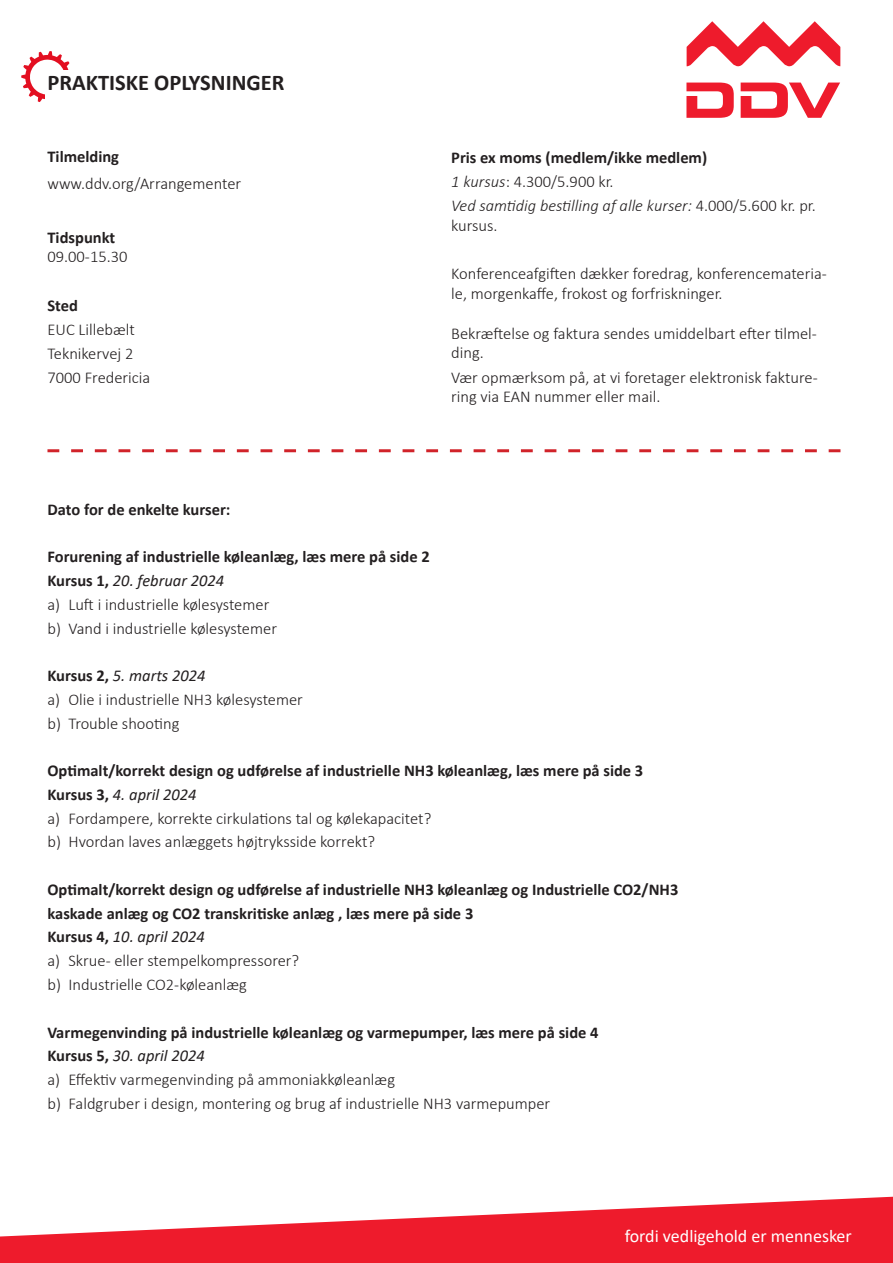
<style>
.page{position:relative;width:893px;height:1263px;background:#fff}
.page>*{position:absolute;margin:0;border:0;box-sizing:border-box;transform-origin:0 0}
.t1{font:700 22.5px "Calibri";color:#231f20}
.t2{font:18px "Calibri";color:#fff}
.t3{font:300 16.5px/19.8px "Calibri";color:#231f20}
.t4{font:700 16.5px "Calibri";color:#231f20}
.t5{font:italic 16.5px "Calibri";color:#231f20}
.t6{font:italic 300 16.5px/19.8px "Calibri";color:#231f20}
.s1{font-weight:700}
.s2{font-style:italic}
.s3{font-style:normal}
.s4{font-weight:700;font-style:normal}
</style>
<div class="page">
<svg style="left:0;top:1197px;width:893px;height:66px;fill:#ee1b2c"></svg>
<svg style="left:21px;top:51px;width:49px;height:51px"></svg>
<div style="left:45px;top:70px;width:38px;height:34px;background:#fff"></div>
<svg style="left:686px;top:83px;width:48px;height:35px"></svg>
<svg style="left:741px;top:83px;width:99px;height:35px"></svg>
<svg style="left:687px;top:21px;width:153px;height:46px"></svg>
<svg style="left:47px;top:449px;width:793px;height:3px"></svg>
<p class="t1" style="left:47px;top:67px;width:239px">PRAKTISKE OPLYSNINGER</p>
<p class="t3" style="left:47px;top:143px;width:195px;line-height:27px"><span class="s1">Tilmelding </span>www.ddv.org/Arrangementer</p>
<p class="t3" style="left:47px;top:227px;width:82px"><span class="s1">Tidspunkt<br></span>09.00-15.30</p>
<p class="t4" style="left:47px;top:293px;width:32px">Sted</p>
<p class="t3" style="left:47px;top:319px;width:89px">EUC Lillebælt</p>
<p class="t3" style="left:47px;top:343px;width:87px">Teknikervej 2</p>
<p class="t3" style="left:47px;top:367px;width:104px">7000 Fredericia</p>
<p class="t4" style="left:451px;top:146px;width:257px">Pris ex moms (medlem/ikke medlem)</p>
<p class="t3" style="left:451px;top:172px;width:164px"><span class="s2">1 kursus</span>: 4.300/5.900 kr.</p>
<p class="t6" style="left:451px;top:196px;width:366px">Ved samtidig bestilling af alle kurser: <span class="s3">4.000/5.600 kr. pr. kursus.</span></p>
<p class="t3" style="left:451px;top:264px;width:377px">Konferenceafgiften dækker foredrag, konferencemateria&shy;le, morgenkaffe, frokost og forfriskninger.</p>
<p class="t3" style="left:451px;top:323px;width:367px">Bekræftelse og faktura sendes umiddelbart efter tilmel&shy;ding.</p>
<p class="t3" style="left:451px;top:367px;width:368px">Vær opmærksom på, at vi foretager elektronisk fakture&shy;ring via EAN nummer eller mail.</p>
<p class="t4" style="left:47px;top:498px;width:184px">Dato for de enkelte kurser:</p>
<p class="t4" style="left:47px;top:545px;width:384px">Forurening af industrielle køleanlæg, læs mere på side 2</p>
<p class="t5" style="left:47px;top:569px;width:178px"><span class="s4">Kursus 1,</span> 20. februar 2024</p>
<p class="t3" style="left:47px;top:594px;width:223px">a) Luft i industrielle kølesystemer</p>
<p class="t3" style="left:47px;top:618px;width:231px">b) Vand i industrielle kølesystemer</p>
<p class="t5" style="left:47px;top:664px;width:160px"><span class="s4">Kursus 2,</span> 5. marts 2024</p>
<p class="t3" style="left:47px;top:689px;width:257px">a) Olie i industrielle NH3 kølesystemer</p>
<p class="t3" style="left:47px;top:713px;width:133px">b) Trouble shooting</p>
<p class="t4" style="left:47px;top:759px;width:597px">Optimalt/korrekt design og udførelse af industrielle NH3 køleanlæg, læs mere på side 3</p>
<p class="t5" style="left:47px;top:783px;width:151px"><span class="s4">Kursus 3,</span> 4. april 2024</p>
<p class="t3" style="left:47px;top:808px;width:385px">a) Fordampere, korrekte cirkulations tal og kølekapacitet?</p>
<p class="t3" style="left:47px;top:832px;width:329px">b) Hvordan laves anlæggets højtryksside korrekt?</p>
<p class="t4" style="left:47px;top:878px;width:632px">Optimalt/korrekt design og udførelse af industrielle NH3 køleanlæg og Industrielle CO2/NH3</p>
<p class="t4" style="left:47px;top:901px;width:427px">kaskade anlæg og CO2 transkritiske anlæg , læs mere på side 3</p>
<p class="t5" style="left:47px;top:925px;width:159px"><span class="s4">Kursus 4,</span> 10. april 2024</p>
<p class="t3" style="left:47px;top:951px;width:253px">a) Skrue- eller stempelkompressorer?</p>
<p class="t3" style="left:47px;top:974px;width:201px">b) Industrielle CO2-køleanlæg</p>
<p class="t4" style="left:47px;top:1020px;width:553px">Varmegenvinding på industrielle køleanlæg og varmepumper, læs mere på side 4</p>
<p class="t5" style="left:47px;top:1044px;width:159px"><span class="s4">Kursus 5,</span> 30. april 2024</p>
<p class="t3" style="left:47px;top:1069px;width:349px">a) Effektiv varmegenvinding på ammoniakkøleanlæg</p>
<p class="t3" style="left:47px;top:1093px;width:504px">b) Faldgruber i design, montering og brug af industrielle NH3 varmepumper</p>
<p class="t2" style="left:625px;top:1223px;width:229px">fordi vedligehold er mennesker</p>
</div>
